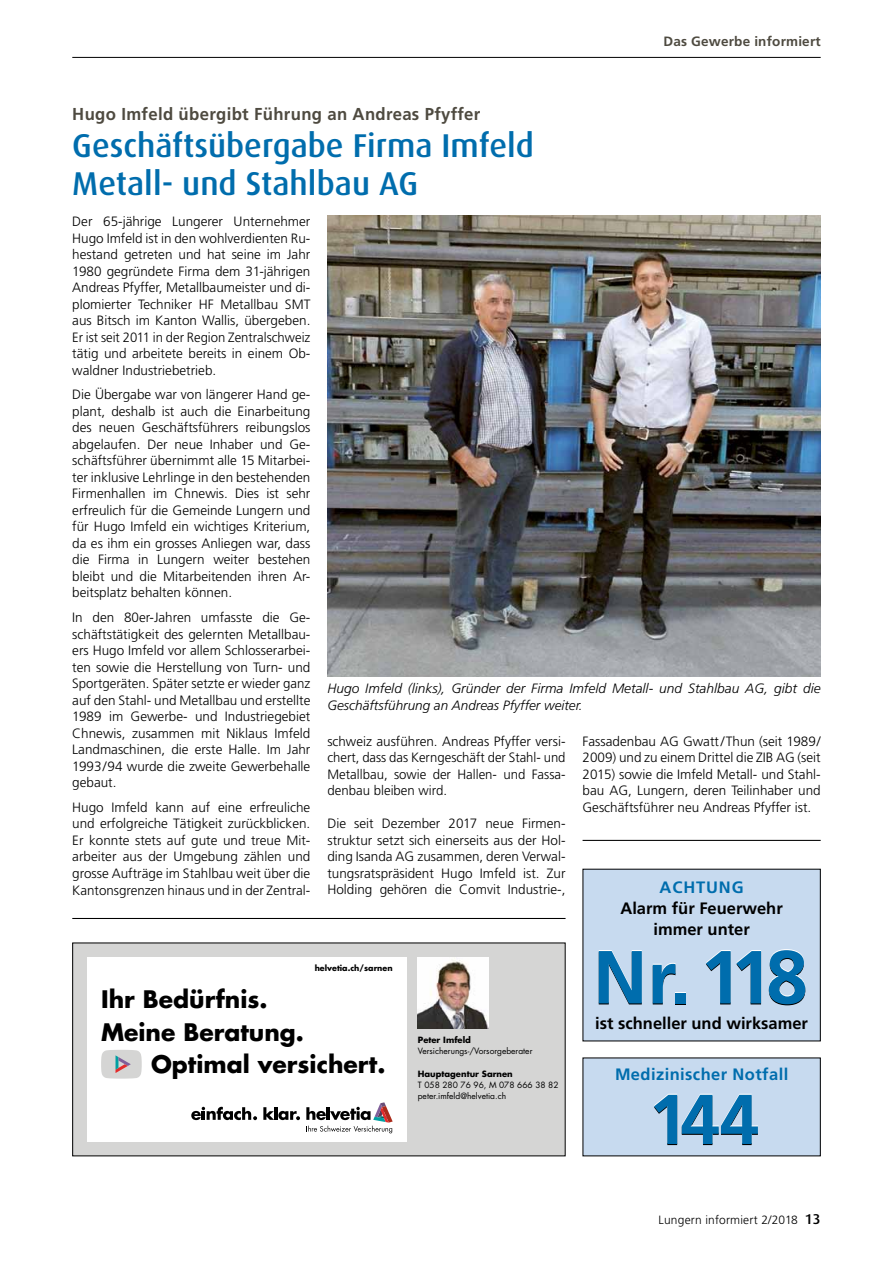
<style>
.page{position:relative;width:893px;height:1263px;background:#fff}
.page>*{position:absolute;margin:0;border:0;box-sizing:border-box;transform-origin:0 0}
.t1{font:700 75px "Frutiger";color:#000}
.t2{font:700 70.5px "Frutiger";color:#000}
.t3{font:500 33px/37.5px "Dax";color:#006dad}
.t4{font:700 24.75px "Futura Std";color:#000}
.t5{font:700 23.55px "Futura Std";color:#000}
.t6{font:700 17.25px "Frutiger";letter-spacing:.02em;color:#4e4a40}
.t7{font:700 16.5px/21px "Frutiger";color:#000;text-align:center}
.t8{font:700 16.5px "Frutiger";letter-spacing:.025em;color:#006dad}
.t9{font:300 13.5px/16.5px "Frutiger";color:#000;text-align:justify}
.t10{font:italic 300 13.5px/16.5px "Frutiger";color:#000}
.t11{font:700 13.5px "Frutiger";letter-spacing:.015em;color:#4e4a40}
.t12{font:300 12px "Frutiger";letter-spacing:.015em;color:#000}
.t13{font:8.4px/11.2px "Futura Std";color:#000}
.t14{font:700 8.4px "Futura Std";color:#000}
.t15{font:7.95px/10.8px "Futura Std";color:#000}
.t16{font:700 7.95px "Futura Std";color:#000}
.s1{font-family:"Dax";font-weight:500;font-size:14.25px}
</style>
<div class="page">
<hr style="left:72px;top:57px;width:749px;height:1px;background:#000">
<div style="left:73px;top:943px;width:492px;height:213px;background:#d5d5d4"></div>
<div style="left:87px;top:957px;width:320px;height:116px;background:#fff"></div>
<div style="left:87px;top:1026px;width:320px;height:116px;background:#fff"></div>
<svg style="left:101px;top:1050px;width:41px;height:28px"></svg>
<svg style="left:306px;top:1102px;width:87px;height:31px"></svg>
<svg style="left:191px;top:1107px;width:66px;height:13px"></svg>
<svg style="left:263px;top:1107px;width:37px;height:13px"></svg>
<img style="left:418px;top:957px;width:71px;height:71px">
<hr style="left:72px;top:918px;width:494px;height:1px;background:#000">
<div style="left:583px;top:1058px;width:237px;height:98px;background:#c7daef"></div>
<div style="left:583px;top:869px;width:237px;height:172px;background:#c7daef"></div>
<img style="left:327px;top:216px;width:494px;height:460px">
<hr style="left:583px;top:840px;width:238px;height:1px;background:#000">
<p class="t6" style="left:72px;top:104px;width:410px">Hugo Imfeld übergibt Führung an Andreas Pfyffer</p>
<h3 class="t3" style="left:72px;top:127px;width:463px">Geschäftsübergabe Firma Imfeld<br>Metall- und Stahlbau AG</h3>
<p class="t11" style="left:663px;top:33px;width:159px">Das Gewerbe informiert</p>
<p class="t9" style="left:72px;top:213px;width:240px;text-align:left">Der 65-jährige Lungerer Unternehmer Hugo Imfeld ist in den wohlverdienten Ru&shy;hestand getreten und hat seine im Jahr 1980 gegründete Firma dem 31-jährigen Andreas Pfyffer, Metallbaumeister und di&shy;plomierter Techniker HF Metallbau SMT aus Bitsch im Kanton Wallis, übergeben.<br>Er ist seit 2011 in der Region Zentralschweiz tätig und arbeitete bereits in einem Ob&shy;waldner Industriebetrieb.</p>
<p class="t9" style="left:72px;top:386px;width:240px">Die Übergabe war von längerer Hand ge&shy;plant, deshalb ist auch die Einarbeitung des neuen Geschäftsführers reibungslos abgelaufen. Der neue Inhaber und Ge&shy;schäftsführer übernimmt alle 15 M itarbei&shy;ter inklusive Lehrlinge in den bestehenden Firmenhallen im Chnewis. Dies ist sehr erfreulich für die Gemeinde Lungern und für Hugo Imfeld ein wichtiges Kriterium, da es ihm ein grosses Anliegen war, dass die Firma in Lungern weiter bestehen bleibt und die M itarbeitenden ihren Ar&shy;beitsplatz behalten können.</p>
<p class="t9" style="left:72px;top:609px;width:240px">In den 80er-Jahren umfasste die Ge&shy;schäftstätigkeit des gelernten Metallbau&shy;ers Hugo Imfeld vor allem Schlosserarbei&shy;ten sowie die Herstellung von Turn- und Sportgeräten. Später setzte er wieder ganz auf den Stahl- und Metallbau und erstellte 1989 im Gewerbe- und Industriegebiet Chnewis, zusammen mit Niklaus Imfeld Landmaschinen, die erste Halle. Im Jahr 1993/94 wurde die zweite Gewerbehalle gebaut.</p>
<p class="t9" style="left:72px;top:799px;width:240px">Hugo Imfeld kann auf eine erfreuliche und erfolgreiche Tätigkeit zurückblicken.<br>Er konnte stets auf gute und treue M it&shy;arbeiter aus der Umgebung zählen und grosse Aufträge im Stahlbau weit über die Kantonsgrenzen hinaus und in der Zentral-</p>
<p class="t10" style="left:327px;top:680px;width:495px">Hugo Imfeld (links), Gründer der Firma Imfeld Metall- und Stahlbau AG, gibt die<br>Geschäftsführung an Andreas Pfyffer weiter.</p>
<p class="t9" style="left:327px;top:733px;width:240px">schweiz ausführen. Andreas Pfyffer versi&shy;chert, dass das Kerngeschäft der Stahl- und Metallbau, sowie der Hallen- und Fassa&shy;denbau bleiben wird.</p>
<p class="t9" style="left:327px;top:815px;width:240px">Die seit Dezember 2017 neue Firmen&shy;struktur setzt sich einerseits aus der Hol&shy;ding Isanda AG zusammen, deren Verwal&shy;tungsratspräsident Hugo Imfeld ist. Zur Holding gehören die Comvit Industrie-,</p>
<p class="t9" style="left:583px;top:733px;width:240px">Fassadenbau AG Gwatt/Thun (seit 1989/ 2009) und zu einem Drittel die ZIB AG (seit 2015) sowie die Imfeld Metall- und Stahl&shy;bau AG, Lungern, deren Teilinhaber und Geschäftsführer neu Andreas Pfyffer ist.</p>
<p class="t8" style="left:660px;top:877px;width:85px">Achtung</p>
<p class="t7" style="left:620px;top:897px;width:164px">Alarm für Feuerwehr immer unter</p>
<h1 class="t1" style="left:593px;top:934px;width:216px">N r. 118</h1>
<p class="t7" style="left:595px;top:1012px;width:214px">ist schneller und wirksamer</p>
<p class="t14" style="left:309px;top:959px;width:84px">helvetia.ch/sarnen</p>
<p class="t16" style="left:315px;top:962px;width:79px">helvetia.ch/sarnen</p>
<h3 class="t4" style="left:84px;top:981px;width:177px">Ihr Bedürfnis.</h3>
<h3 class="t4" style="left:84px;top:1015px;width:215px">Meine Beratung.</h3>
<h3 class="t4" style="left:137px;top:1050px;width:249px">Optimal versichert.</h3>
<h3 class="t5" style="left:101px;top:983px;width:168px">Ihr Bedürfnis.</h3>
<h3 class="t5" style="left:101px;top:1016px;width:204px">Meine Beratung.</h3>
<h3 class="t5" style="left:151px;top:1048px;width:236px">Optimal versichert.</h3>
<p class="t16" style="left:418px;top:1034px;width:52px">Peter Imfeld</p>
<p class="t15" style="left:418px;top:1044px;width:110px">Versicherungs-/Vorsorgeberater</p>
<p class="t16" style="left:418px;top:1066px;width:92px">Hauptagentur Sarnen</p>
<p class="t15" style="left:418px;top:1077px;width:135px">T 058 280 76 96, M 078 666 38 82 peter.imfeld@helvetia.ch</p>
<p class="t14" style="left:418px;top:1034px;width:55px">Peter Imfeld</p>
<p class="t13" style="left:418px;top:1045px;width:116px">Versicherungs-/Vorsorgeberater</p>
<p class="t14" style="left:418px;top:1068px;width:97px">Hauptagentur Sarnen</p>
<p class="t13" style="left:418px;top:1079px;width:142px">T 058 280 76 96, M 078 666 38 82 peter.imfeld@helvetia.ch</p>
<p class="t8" style="left:615px;top:1064px;width:175px">Medizinischer Notfall</p>
<h2 class="t2" style="left:648px;top:1079px;width:112px">144</h2>
<p class="t12" style="left:659px;top:1213px;width:164px">Lungern informiert 2/2018 <span class="s1">13</span></p>
</div>
